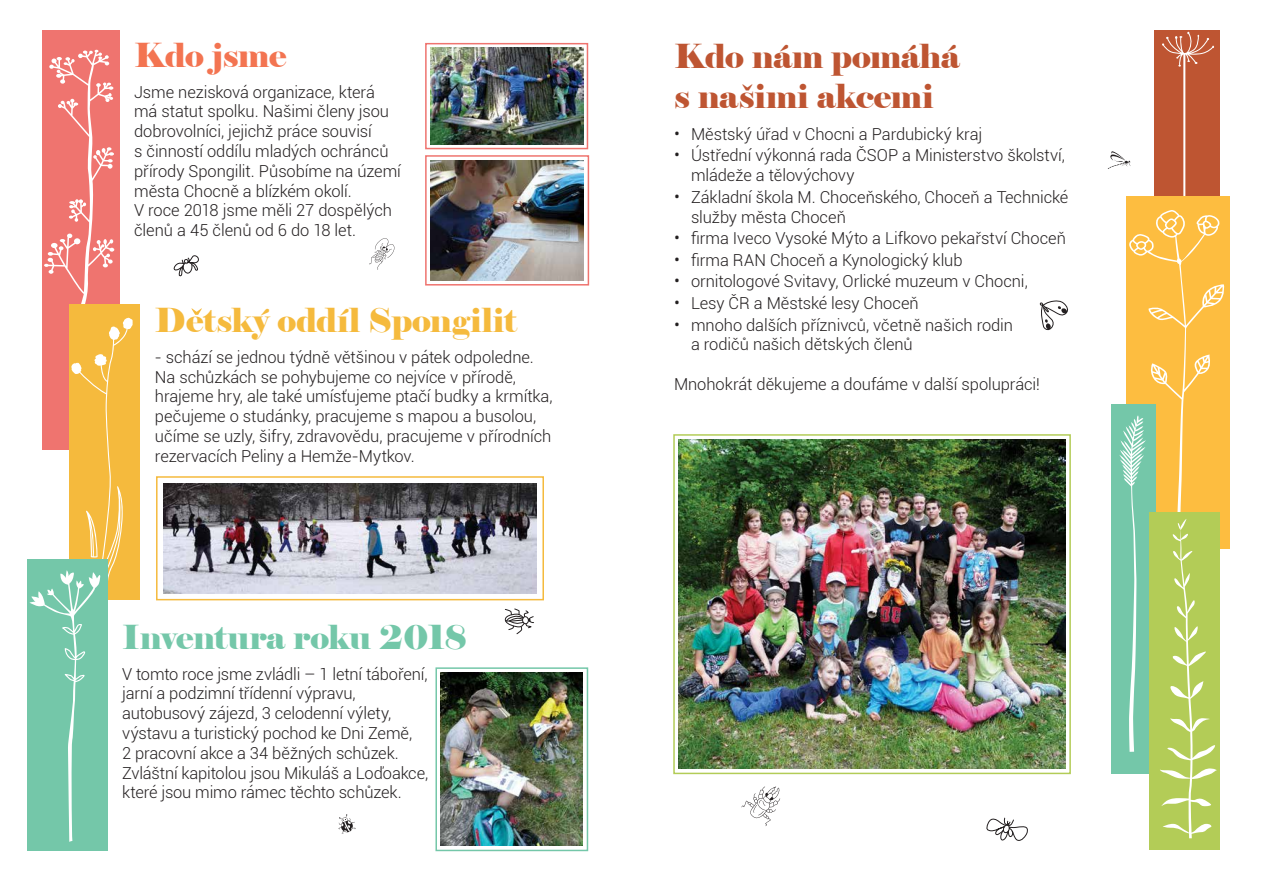
<style>
.page{position:relative;width:1263px;height:893px;background:#fff}
.page>*{position:absolute;margin:0;border:0;box-sizing:border-box;transform-origin:0 0}
.t1{font:33px/39.6px "Elephant";color:#be5532}
.t2{font:33px "Elephant";color:#f5ba3d}
.t3{font:33px "Elephant";letter-spacing:-.01em;color:#74c7a9}
.t4{font:33px "Elephant";letter-spacing:-.015em;color:#f37451}
.t5{font:300 16.5px/19.8px "Roboto";letter-spacing:-.005em;color:#231f20}
.s1{font-size:18px}
</style>
<div class="page">
<div style="left:43px;top:30px;width:77px;height:420px;background:#ef746f"></div>
<div style="left:69px;top:304px;width:71px;height:296px;background:#f5ba3d"></div>
<div style="left:27px;top:559px;width:81px;height:291px;background:#74c7a9"></div>
<svg style="left:29px;top:50px;width:104px;height:792px"></svg>
<div style="left:1126px;top:197px;width:104px;height:352px;background:#fdbd40"></div>
<div style="left:1150px;top:512px;width:70px;height:338px;background:#b3cc57"></div>
<svg style="left:191px;top:308px;width:11px;height:7px"></svg>
<div style="left:156px;top:476px;width:388px;height:124px;border:2px solid #f5ba3d"></div>
<img style="left:163px;top:483px;width:374px;height:110px">
<div style="left:425px;top:155px;width:164px;height:131px;border:2px solid #ef746f"></div>
<img style="left:430px;top:160px;width:153px;height:121px">
<svg style="left:1108px;top:32px;width:117px;height:806px"></svg>
<div style="left:425px;top:43px;width:163px;height:106px;border:2px solid #ef746f"></div>
<img style="left:430px;top:48px;width:153px;height:96px">
<img style="left:441px;top:673px;width:142px;height:173px">
<div style="left:435px;top:667px;width:153px;height:184px;border:2px solid #74c7a9"></div>
<img style="left:678px;top:439px;width:387px;height:330px">
<div style="left:673px;top:434px;width:398px;height:340px;border:2px solid #b3cc57"></div>
<svg style="left:986px;top:817px;width:42px;height:24px"></svg>
<svg style="left:504px;top:609px;width:30px;height:25px"></svg>
<svg style="left:174px;top:255px;width:25px;height:22px"></svg>
<svg style="left:1040px;top:300px;width:28px;height:31px"></svg>
<svg style="left:338px;top:814px;width:18px;height:19px"></svg>
<svg style="left:741px;top:786px;width:39px;height:40px"></svg>
<svg style="left:369px;top:238px;width:26px;height:32px"></svg>
<h1 class="t4" style="left:134px;top:35px;width:154px">Kdo jsme</h1>
<p class="t5" style="left:134px;top:81px;width:268px">Jsme nezisková organizace, která má statut spolku. Našimi členy jsou dobrovolníci, jejichž práce souvisí<br>s činností oddílu mladých ochránců přírody Spongilit. Působíme na území města Chocně a blízkém okolí.<br>V roce 2018 jsme měli 27 dospělých členů a 45 členů od 6 do 18 let.</p>
<h1 class="t2" style="left:155px;top:300px;width:364px">Detský oddíl Spongilit</h1>
<p class="t5" style="left:155px;top:346px;width:399px">- schází se jednou týdně většinou v pátek odpoledne.<br>Na schůzkách se pohybujeme co nejvíce v přírodě, hrajeme hry, ale také umísťujeme ptačí budky a krmítka, pečujeme o studánky, pracujeme s mapou a busolou, učíme se uzly, šifry, zdravovědu, pracujeme v přírodních rezervacích Peliny a Hemže-Mytkov.</p>
<h1 class="t3" style="left:122px;top:617px;width:346px">Inventura roku 2018</h1>
<p class="t5" style="left:122px;top:663px;width:307px">V tomto roce jsme zvládli – 1 letní táboření, jarní a podzimní třídenní výpravu, autobusový zájezd, 3 celodenní výlety, výstavu a turistický pochod ke Dni Země,<br>2 pracovní akce a 34 běžných schůzek.<br>Zvláštní kapitolou jsou Mikuláš a Loďoakce, které jsou mimo rámec těchto schůzek.</p>
<h1 class="t1" style="left:674px;top:37px;width:287px">Kdo nám pomáhá s našimi akcemi</h1>
<p class="t5" style="left:674px;top:123px;width:310px"><span class="s1">•</span> Městský úřad v Chocni a Pardubický kraj</p>
<p class="t5" style="left:691px;top:145px;width:375px;text-indent:-17px"><span class="s1">•</span> Ústřední výkonná rada ČSOP a Ministerstvo školství, mládeže a tělovýchovy</p>
<p class="t5" style="left:691px;top:186px;width:379px;text-indent:-17px"><span class="s1">•</span> Základní škola M. Choceňského, Choceň a Technické služby města Choceň</p>
<p class="t5" style="left:674px;top:228px;width:393px"><span class="s1">•</span> firma Iveco Vysoké Mýto a Lifkovo pekařství Choceň</p>
<p class="t5" style="left:674px;top:249px;width:290px"><span class="s1">•</span> firma RAN Choceň a Kynologický klub</p>
<p class="t5" style="left:674px;top:271px;width:355px"><span class="s1">•</span> ornitologové Svitavy, Orlické muzeum v Chocni,</p>
<p class="t5" style="left:674px;top:293px;width:246px"><span class="s1">•</span> Lesy ČR a Městské lesy Choceň</p>
<p class="t5" style="left:691px;top:314px;width:323px;text-indent:-17px"><span class="s1">•</span> mnoho dalších příznivců, včetně našich rodin a rodičů našich dětských členů</p>
<p class="t5" style="left:674px;top:374px;width:367px">Mnohokrát děkujeme a doufáme v další spolupráci!</p>
</div>
